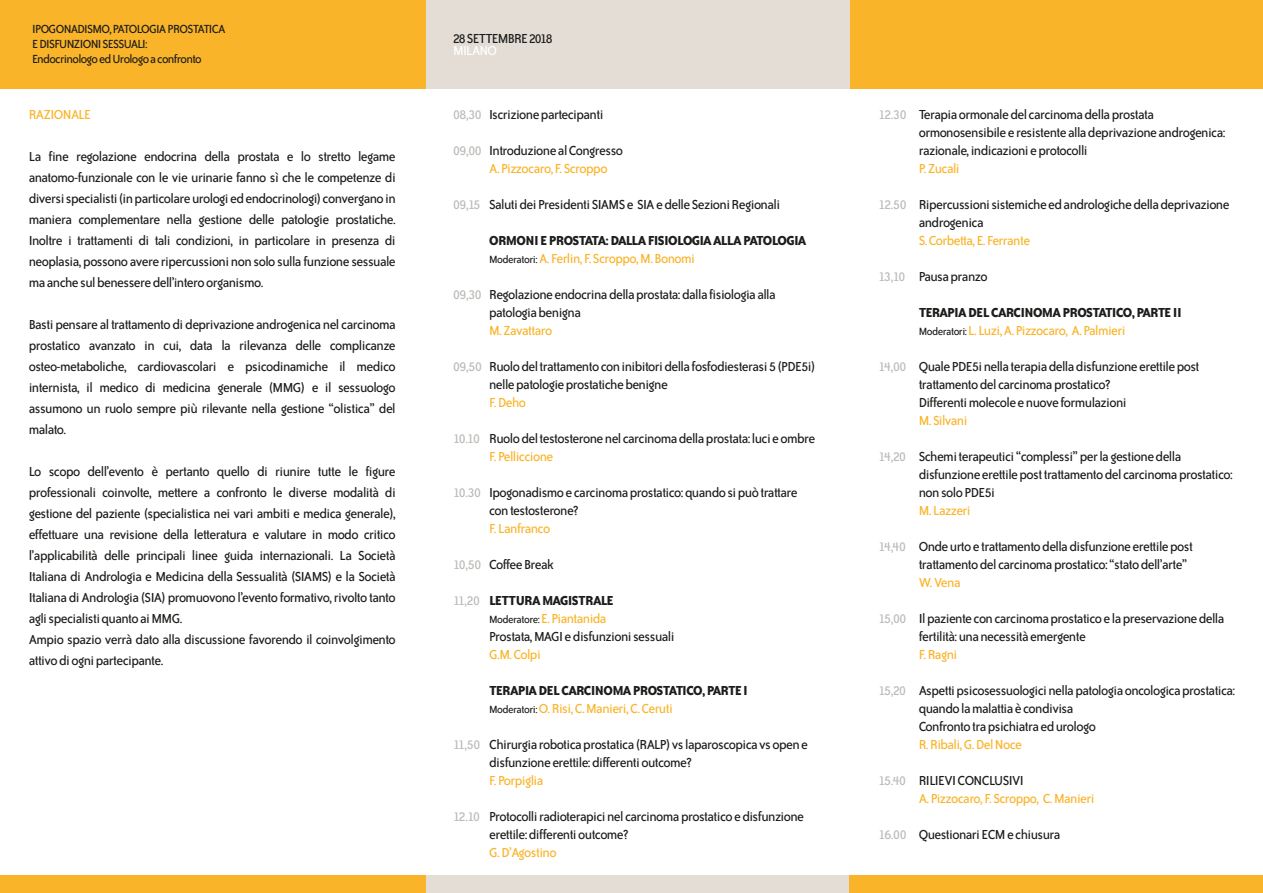
<style>
.page{position:relative;width:1263px;height:893px;background:#fff}
.page>*{position:absolute;margin:0;border:0;box-sizing:border-box;transform-origin:0 0}
.t1{font:15px/21px "Bailey Sans ITC";letter-spacing:-.04em;color:#1d1d1b}
.t2{font:700 15px/18px "Bailey Sans ITC";letter-spacing:-.04em;color:#1d1d1b}
.t3{font:15px "Bailey Sans ITC";letter-spacing:-.04em;color:#fab42a}
.t4{font:15px "Bailey Sans ITC";letter-spacing:-.045em;color:#bdbab7}
.t5{font:15px "Bailey Sans ITC";letter-spacing:-.05em;color:#fff}
.t6{font:13.5px/15px "Bailey Sans ITC";letter-spacing:-.05em;color:#1d1d1b}
.s1{font-weight:400;font-size:12px}
.s2{font-weight:400;color:#fab42a}
.s3{font-weight:700}
.s4{font-size:12px}
.s5{color:#fab42a}
</style>
<div class="page">
<div style="left:425px;top:0;width:425px;height:88px;background:#e3ddd6"></div>
<div style="left:850px;top:0;width:413px;height:88px;background:#fab42a"></div>
<div style="left:0;top:0;width:425px;height:88px;background:#fab42a"></div>
<div style="left:412px;top:876px;width:438px;height:17px;background:#e3ddd6"></div>
<div style="left:850px;top:876px;width:413px;height:17px;background:#fab42a"></div>
<div style="left:0;top:876px;width:425px;height:17px;background:#fab42a"></div>
<p class="t6" style="left:32px;top:22px;width:195px">IPOGONADISMO, PATOLOGIA PROSTATICA<br>E DISFUNZIONI SESSUALI:<br>Endocrinologo ed Urologo a confronto</p>
<p class="t1" style="left:453px;top:28px;width:101px">28 SETTEMBRE 2018</p>
<p class="t5" style="left:453px;top:42px;width:45px">MILANO</p>
<p class="t3" style="left:29px;top:106px;width:64px">RAZIONALE</p>
<p class="t1" style="left:29px;top:146px;width:369px;text-align:justify">La fine regolazione endocrina della prostata e lo stretto legame anatomo-funzionale con le vie urinarie fanno sì che le competenze di diversi specialisti (in particolare urologi ed endocrinologi) convergano in maniera complementare nella gestione delle patologie prostatiche.<br>Inoltre i trattamenti di tali condizioni, in particolare in presenza di neoplasia, possono avere ripercussioni non solo sulla funzione sessuale ma anche sul benessere dell’intero organismo.</p>
<p class="t1" style="left:29px;top:314px;width:369px;text-align:justify">Basti pensare al trattamento di deprivazione androgenica nel carcinoma prostatico avanzato in cui, data la rilevanza delle complicanze osteo-metaboliche, cardiovascolari e psicodinamiche il medico internista, il medico di medicina generale (MMG) e il sessuologo assumono un ruolo sempre più rilevante nella gestione “olistica” del malato.</p>
<p class="t1" style="left:29px;top:461px;width:369px">Lo scopo dell’evento è pertanto quello di riunire tutte le figure professionali coinvolte, mettere a confronto le diverse modalità di gestione del paziente (specialistica nei vari ambiti e medica generale), effettuare una revisione della letteratura e valutare in modo critico l’applicabilità delle principali linee guida internazionali. La Società Italiana di Andrologia e Medicina della Sessualità (SIAMS) e la Società Italiana di Andrologia (SIA) promuovono l’evento formativo, rivolto tanto agli specialisti quanto ai MMG.<br>Ampio spazio verrà dato alla discussione favorendo il coinvolgimento attivo di ogni partecipante.</p>
<p class="t4" style="left:453px;top:106px;width:30px">08,30</p>
<p class="t4" style="left:453px;top:142px;width:30px">09,00</p>
<p class="t4" style="left:453px;top:196px;width:29px">09,15</p>
<p class="t4" style="left:453px;top:286px;width:30px">09,30</p>
<p class="t4" style="left:453px;top:358px;width:30px">09,50</p>
<p class="t4" style="left:453px;top:430px;width:28px">10.10</p>
<p class="t4" style="left:453px;top:484px;width:29px">10.30</p>
<p class="t4" style="left:453px;top:556px;width:30px">10,50</p>
<p class="t4" style="left:453px;top:592px;width:28px">11,20</p>
<p class="t4" style="left:453px;top:736px;width:29px">11,50</p>
<p class="t4" style="left:453px;top:808px;width:28px">12.10</p>
<p class="t1" style="left:489px;top:104px;width:116px">Iscrizione partecipanti</p>
<p class="t1" style="left:489px;top:140px;width:135px">Introduzione al Congresso</p>
<p class="t3" style="left:489px;top:160px;width:120px">A. Pizzocaro, F. Scroppo</p>
<p class="t1" style="left:489px;top:194px;width:292px">Saluti dei Presidenti SIAMS e SIA e delle Sezioni Regionali</p>
<p class="t2" style="left:489px;top:231px;width:319px">ORMONI E PROSTATA: DALLA FISIOLOGIA ALLA PATOLOGIA<br><span class="s1">Moderatori:</span> <span class="s2">A. Ferlin, F. Scroppo, M. Bonomi</span></p>
<p class="t1" style="left:489px;top:285px;width:288px;line-height:18px">Regolazione endocrina della prostata: dalla fisiologia alla patologia benigna</p>
<p class="t3" style="left:489px;top:322px;width:65px">M. Zavattaro</p>
<p class="t1" style="left:489px;top:357px;width:328px;line-height:18px">Ruolo del trattamento con inibitori della fosfodiesterasi 5 (PDE5i) nelle patologie prostatiche benigne</p>
<p class="t3" style="left:489px;top:394px;width:38px">F. Deho</p>
<p class="t1" style="left:489px;top:428px;width:328px">Ruolo del testosterone nel carcinoma della prostata: luci e ombre</p>
<p class="t3" style="left:489px;top:448px;width:66px">F. Pelliccione</p>
<p class="t1" style="left:489px;top:483px;width:310px;line-height:18px">Ipogonadismo e carcinoma prostatico: quando si può trattare con testosterone?</p>
<p class="t3" style="left:489px;top:520px;width:63px">F. Lanfranco</p>
<p class="t1" style="left:489px;top:554px;width:66px">Coffee Break</p>
<p class="t1" style="left:489px;top:591px;width:187px;line-height:18px"><span class="s3">LETTURA MAGISTRALE<br></span><span class="s4">Moderatore:</span> <span class="s5">E. Piantanida<br></span>Prostata, MAGI e disfunzioni sessuali</p>
<p class="t3" style="left:489px;top:646px;width:53px">G.M. Colpi</p>
<p class="t2" style="left:489px;top:681px;width:260px">TERAPIA DEL CARCINOMA PROSTATICO, PARTE I<br><span class="s1">Moderatori:</span> <span class="s2">O. Risi, C. Manieri, C. Ceruti</span></p>
<p class="t1" style="left:489px;top:735px;width:320px;line-height:18px">Chirurgia robotica prostatica (RALP) vs laparoscopica vs open e disfunzione erettile: differenti outcome?</p>
<p class="t3" style="left:489px;top:772px;width:56px">F. Porpiglia</p>
<p class="t1" style="left:489px;top:807px;width:316px;line-height:18px">Protocolli radioterapici nel carcinoma prostatico e disfunzione erettile: differenti outcome?</p>
<p class="t3" style="left:489px;top:844px;width:69px">G. D’Agostino</p>
<p class="t4" style="left:878px;top:106px;width:30px">12.30</p>
<p class="t4" style="left:878px;top:196px;width:30px">12.50</p>
<p class="t4" style="left:878px;top:268px;width:28px">13,10</p>
<p class="t4" style="left:878px;top:358px;width:29px">14,00</p>
<p class="t4" style="left:878px;top:448px;width:29px">14,20</p>
<p class="t4" style="left:878px;top:538px;width:29px">14,40</p>
<p class="t4" style="left:878px;top:610px;width:29px">15,00</p>
<p class="t4" style="left:878px;top:682px;width:29px">15,20</p>
<p class="t4" style="left:878px;top:772px;width:29px">15.40</p>
<p class="t4" style="left:878px;top:826px;width:30px">16.00</p>
<p class="t1" style="left:919px;top:105px;width:308px;line-height:18px">Terapia ormonale del carcinoma della prostata ormonosensibile e resistente alla deprivazione androgenica: razionale, indicazioni e protocolli</p>
<p class="t3" style="left:919px;top:160px;width:43px">P. Zucali</p>
<p class="t1" style="left:919px;top:195px;width:312px;line-height:18px">Ripercussioni sistemiche ed andrologiche della deprivazione androgenica</p>
<p class="t3" style="left:919px;top:232px;width:113px">S. Corbetta, E. Ferrante</p>
<p class="t1" style="left:919px;top:266px;width:70px">Pausa pranzo</p>
<p class="t2" style="left:919px;top:303px;width:264px">TERAPIA DEL CARCINOMA PROSTATICO, PARTE II<br><span class="s1">Moderatori:</span> <span class="s2">L. Luzi, A. Pizzocaro, A. Palmieri</span></p>
<p class="t1" style="left:919px;top:357px;width:282px;line-height:18px">Quale PDE5i nella terapia della disfunzione erettile post trattamento del carcinoma prostatico?<br>Differenti molecole e nuove formulazioni</p>
<p class="t3" style="left:919px;top:412px;width:50px">M. Silvani</p>
<p class="t1" style="left:919px;top:447px;width:315px;line-height:18px">Schemi terapeutici “complessi” per la gestione della disfunzione erettile post trattamento del carcinoma prostatico: non solo PDE5i</p>
<p class="t3" style="left:919px;top:502px;width:54px">M. Lazzeri</p>
<p class="t1" style="left:919px;top:537px;width:276px;line-height:18px">Onde urto e trattamento della disfunzione erettile post trattamento del carcinoma prostatico: “stato dell’arte”</p>
<p class="t3" style="left:919px;top:574px;width:43px">W. Vena</p>
<p class="t1" style="left:919px;top:609px;width:307px;line-height:18px">Il paziente con carcinoma prostatico e la preservazione della fertilità: una necessità emergente</p>
<p class="t3" style="left:919px;top:646px;width:40px">F. Ragni</p>
<p class="t1" style="left:919px;top:681px;width:318px;line-height:18px">Aspetti psicosessuologici nella patologia oncologica prostatica: quando la malattia è condivisa<br>Confronto tra psichiatra ed urologo</p>
<p class="t3" style="left:919px;top:736px;width:105px">R. Ribali, G. Del Noce</p>
<p class="t1" style="left:919px;top:770px;width:107px">RILIEVI CONCLUSIVI</p>
<p class="t3" style="left:919px;top:790px;width:177px">A. Pizzocaro, F. Scroppo, C. Manieri</p>
<p class="t1" style="left:919px;top:824px;width:143px">Questionari ECM e chiusura</p>
</div>
